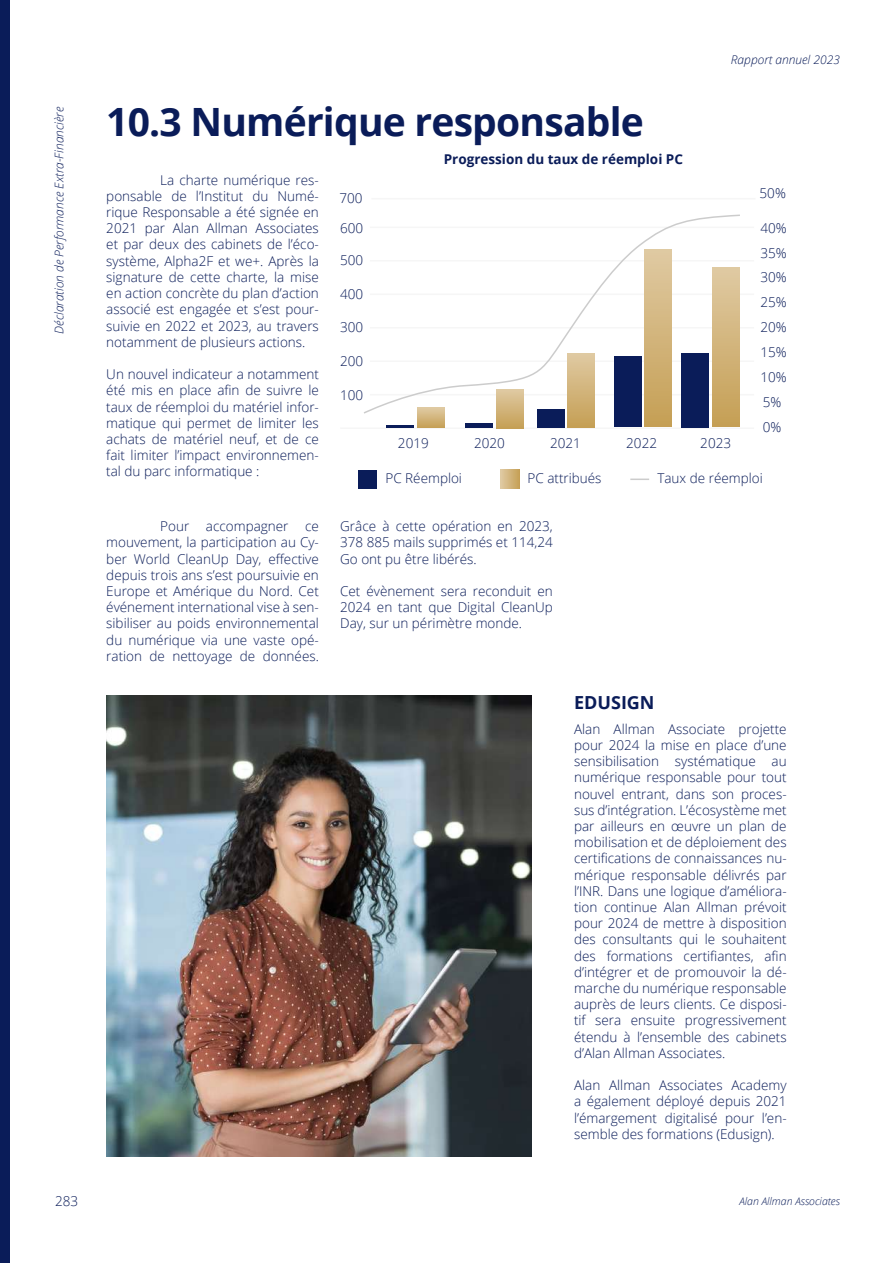
<style>
.page{position:relative;width:893px;height:1263px;background:#fff}
.page>*{position:absolute;margin:0;border:0;box-sizing:border-box;transform-origin:0 0}
.t1{font:700 39px "Open Sans";letter-spacing:-.02em;color:#0a1c59}
.t2{font:700 18px "Open Sans";color:#0a1c59}
.t3{font:300 13.5px/16.2px "Open Sans";color:#0a1c59;text-align:justify}
.t4{font:700 13.5px "Open Sans";color:#0a1c59}
.t5{font:italic 300 12px "Open Sans";color:#0a1c59}
.t6{font:italic 300 10.5px "Open Sans";color:#0a1c59}
</style>
<div class="page">
<img style="left:106px;top:695px;width:425px;height:462px">
<hr style="left:340px;top:427px;width:414px;height:2px;background:#f6f6f6">
<hr style="left:370px;top:394px;width:384px;height:1px;background:#f6f6f6">
<hr style="left:370px;top:360px;width:384px;height:2px;background:#f6f6f6">
<hr style="left:370px;top:327px;width:384px;height:1px;background:#f6f6f6">
<hr style="left:370px;top:293px;width:384px;height:2px;background:#f6f6f6">
<hr style="left:370px;top:260px;width:384px;height:2px;background:#f6f6f6">
<hr style="left:370px;top:227px;width:384px;height:1px;background:#f6f6f6">
<hr style="left:371px;top:198px;width:384px;height:1px;background:#f6f6f6">
<div style="left:358px;top:470px;width:19px;height:19px;background:#0a1c59"></div>
<svg style="left:500px;top:470px;width:19px;height:19px"></svg>
<div style="left:645px;top:250px;width:27px;height:177px;background:#c6a157"></div>
<div style="left:614px;top:357px;width:27px;height:70px;background:#0a1c59"></div>
<div style="left:537px;top:409px;width:27px;height:18px;background:#0a1c59"></div>
<hr style="left:466px;top:423px;width:27px;height:4px;background:#0a1c59">
<hr style="left:386px;top:425px;width:27px;height:2px;background:#0a1c59">
<div style="left:568px;top:354px;width:27px;height:73px;background:#c7a35b"></div>
<svg style="left:497px;top:414px;width:27px;height:14px"></svg>
<svg style="left:418px;top:414px;width:27px;height:13px"></svg>
<svg style="left:364px;top:214px;width:376px;height:200px"></svg>
<svg style="left:630px;top:479px;width:19px;height:1px"></svg>
<div style="left:713px;top:268px;width:27px;height:159px;background:linear-gradient(to bottom,#dfcaa2,#c59f54)"></div>
<div style="left:681px;top:353px;width:27px;height:74px;background:#0a1c59"></div>
<div style="left:0;top:0;width:10px;height:1263px;background:#0a1c59"></div>
<p class="t5" style="left:51px;top:334px;width:229px;rotate:-90deg">Déclaration de Performance Extra-Financière</p>
<p class="t5" style="left:731px;top:51px;width:111px">Rapport annuel 2023</p>
<h1 class="t1" style="left:106px;top:94px;width:539px">10.3 Numérique responsable</h1>
<p class="t3" style="left:106px;top:171px;width:214px;text-indent:54px">La charte numérique res&shy;ponsable de l’Institut du Numé&shy;rique Responsable a été signée en 2021 par Alan Allman Associates et par deux des cabinets de l’éco&shy;système, Alpha2F et we+. Après la signature de cette charte, la mise en action concrète du plan d’action associé est engagée et s’est pour&shy;suivie en 2022 et 2023, au travers notamment de plusieurs actions.</p>
<p class="t3" style="left:106px;top:366px;width:214px">Un nouvel indicateur a notamment été mis en place afin de suivre le taux de réemploi du matériel infor&shy;matique qui permet de limiter les achats de matériel neuf, et de ce fait limiter l’impact environnemen&shy;tal du parc informatique :</p>
<p class="t4" style="left:444px;top:150px;width:241px">Progression du taux de réemploi PC</p>
<p class="t3" style="left:760px;top:185px;width:28px">50%</p>
<p class="t3" style="left:339px;top:189px;width:25px">700</p>
<p class="t3" style="left:340px;top:219px;width:25px">600</p>
<p class="t3" style="left:760px;top:219px;width:28px">40%</p>
<p class="t3" style="left:760px;top:240px;width:28px;line-height:24.9px">35% 30% 25% 20% 15% 10%</p>
<p class="t3" style="left:763px;top:419px;width:20px">0%</p>
<p class="t3" style="left:340px;top:252px;width:25px">500</p>
<p class="t3" style="left:340px;top:286px;width:25px">400</p>
<p class="t3" style="left:340px;top:319px;width:25px">300</p>
<p class="t3" style="left:340px;top:352px;width:25px">200</p>
<p class="t3" style="left:340px;top:387px;width:25px">100</p>
<p class="t3" style="left:763px;top:394px;width:20px">5%</p>
<p class="t3" style="left:398px;top:435px;width:32px">2019</p>
<p class="t3" style="left:474px;top:435px;width:32px">2020</p>
<p class="t3" style="left:550px;top:435px;width:32px">2021</p>
<p class="t3" style="left:626px;top:435px;width:32px">2022</p>
<p class="t3" style="left:700px;top:435px;width:32px">2023</p>
<p class="t3" style="left:385px;top:470px;width:78px">PC Réemploi</p>
<p class="t3" style="left:527px;top:470px;width:75px">PC attribués</p>
<p class="t3" style="left:657px;top:470px;width:107px">Taux de réemploi</p>
<p class="t3" style="left:106px;top:518px;width:214px;text-indent:54px">Pour accompagner ce mouvement, la participation au Cy&shy;ber World CleanUp Day, effective depuis trois ans s’est poursuivie en Europe et Amérique du Nord. Cet événement international vise à sen&shy;sibiliser au poids environnemental du numérique via une vaste opé&shy;ration de nettoyage de données.</p>
<p class="t3" style="left:340px;top:518px;width:214px">Grâce à cette opération en 2023, 378 885 mails supprimés et 114,24<br>Go ont pu être libérés.</p>
<p class="t3" style="left:340px;top:583px;width:214px">Cet évènement sera reconduit en 2024 en tant que Digital CleanUp Day, sur un périmètre monde.</p>
<h2 class="t2" style="left:574px;top:690px;width:82px">EDUSIGN</h2>
<p class="t3" style="left:574px;top:720px;width:214px">Alan Allman Associate projette pour 2024 la mise en place d’une sensibilisation systématique au numérique responsable pour tout nouvel entrant, dans son proces&shy;sus d’intégration. L’écosystème met par ailleurs en œuvre un plan de mobilisation et de déploiement des certifications de connaissances nu&shy;mérique responsable délivrés par l’INR. Dans une logique d’améliora&shy;tion continue Alan Allman prévoit pour 2024 de mettre à disposition des consultants qui le souhaitent des formations certifiantes, afin d’intégrer et de promouvoir la dé&shy;marche du numérique responsable auprès de leurs clients. Ce disposi&shy;tif sera ensuite progressivement étendu à l’ensemble des cabinets d’Alan Allman Associates.</p>
<p class="t3" style="left:574px;top:1077px;width:214px">Alan Allman Associates Academy a également déployé depuis 2021 l’émargement digitalisé pour l’en&shy;semble des formations (Edusign).</p>
<p class="t3" style="left:55px;top:1192px;width:25px">283</p>
<p class="t6" style="left:739px;top:1194px;width:102px">Alan Allman Associates</p>
</div>
